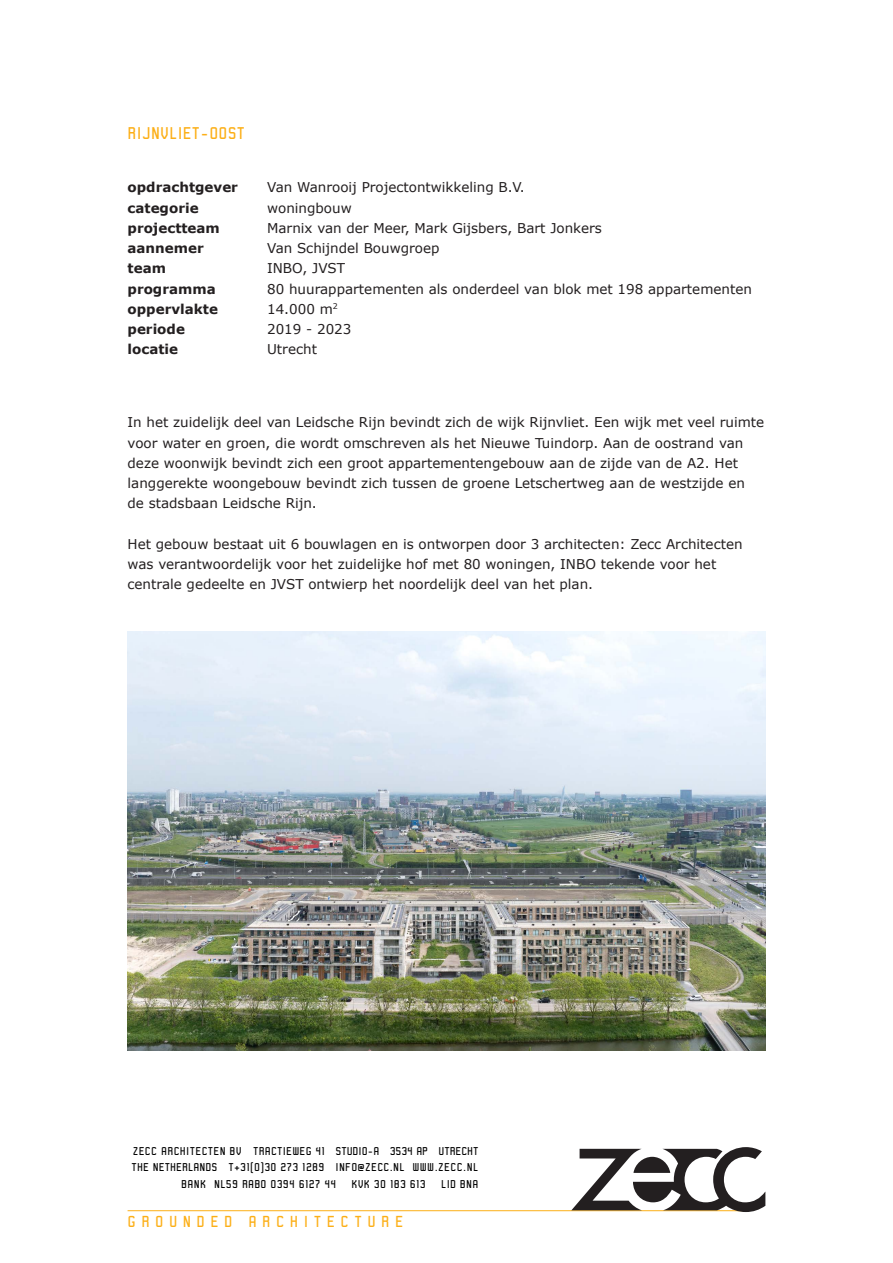
<style>
.page{position:relative;width:893px;height:1263px;background:#fff}
.page>*{position:absolute;margin:0;border:0;box-sizing:border-box;transform-origin:0 0}
.logo_tekst_groot__robust{font:18px "Robust ICG";letter-spacing:.015em;color:#fcaf17}
.t1{font:16.95px "Robust ICG";color:#fcaf17}
.Basis_tekst__verdana{font:13.5px/20.2px "Verdana";color:#231f20}
.Basis_tekst_bold__verdana{font:700 13.5px "Verdana";color:#231f20}
.t2{font:12px "Robust ICG";letter-spacing:.02em;color:#000}
</style>
<div class="page">
<hr style="left:128px;top:1210px;width:618px;height:1px;background:#fcaf17">
<svg style="left:571px;top:1147px;width:194px;height:65px"></svg>
<img style="left:128px;top:631px;width:637px;height:419px">
<p class="logo_tekst_groot__robust" style="left:128px;top:124px;width:119px">RIJNVLIET-OOST</p>
<p class="Basis_tekst_bold__verdana" style="left:128px;top:178px;width:112px">opdrachtgever</p>
<p class="Basis_tekst_bold__verdana" style="left:128px;top:198px;width:73px">categorie</p>
<p class="Basis_tekst_bold__verdana" style="left:128px;top:218px;width:94px">projectteam</p>
<p class="Basis_tekst_bold__verdana" style="left:128px;top:239px;width:78px">aannemer</p>
<p class="Basis_tekst_bold__verdana" style="left:128px;top:259px;width:40px">team</p>
<p class="Basis_tekst_bold__verdana" style="left:128px;top:279px;width:90px">programma</p>
<p class="Basis_tekst_bold__verdana" style="left:128px;top:299px;width:92px">oppervlakte</p>
<p class="Basis_tekst_bold__verdana" style="left:128px;top:320px;width:59px">periode</p>
<p class="Basis_tekst_bold__verdana" style="left:128px;top:340px;width:52px">locatie</p>
<p class="Basis_tekst__verdana" style="left:267px;top:177px;width:259px">Van Wanrooij Projectontwikkeling B.V.</p>
<p class="Basis_tekst__verdana" style="left:267px;top:197px;width:86px">woningbouw</p>
<p class="Basis_tekst__verdana" style="left:267px;top:218px;width:336px">Marnix van der Meer, Mark Gijsbers, Bart Jonkers</p>
<p class="Basis_tekst__verdana" style="left:267px;top:238px;width:174px">Van Schijndel Bouwgroep</p>
<p class="Basis_tekst__verdana" style="left:267px;top:258px;width:80px">INBO, JVST</p>
<p class="Basis_tekst__verdana" style="left:267px;top:278px;width:486px">80 huurappartementen als onderdeel van blok met 198 appartementen</p>
<p class="Basis_tekst__verdana" style="left:267px;top:299px;width:72px">14.000 m<sup>2</sup></p>
<p class="Basis_tekst__verdana" style="left:267px;top:319px;width:86px">2019 - 2023</p>
<p class="Basis_tekst__verdana" style="left:267px;top:339px;width:51px">Utrecht</p>
<p class="Basis_tekst__verdana" style="left:128px;top:412px;width:638px">In het zuidelijk deel van Leidsche Rijn bevindt zich de wijk Rijnvliet. Een wijk met veel ruimte voor water en groen, die wordt omschreven als het Nieuwe Tuindorp. Aan de oostrand van deze woonwijk bevindt zich een groot appartementengebouw aan de zijde van de A2. Het langgerekte woongebouw bevindt zich tussen de groene Letschertweg aan de westzijde en de stadsbaan Leidsche Rijn.</p>
<p class="Basis_tekst__verdana" style="left:128px;top:534px;width:617px">Het gebouw bestaat uit 6 bouwlagen en is ontworpen door 3 architecten: Zecc Architecten was verantwoordelijk voor het zuidelijke hof met 80 woningen, INBO tekende voor het centrale gedeelte en JVST ontwierp het noordelijk deel van het plan.</p>
<p class="t2" style="left:133px;top:1145px;width:347px">ZECC ARCHITECTEN BV TRACTIEWEG 41 STUDIO-A 3534 AP UTRECHT</p>
<p class="t2" style="left:132px;top:1161px;width:348px">THE NETHERLANDS T+31(0)30 273 1289 INFO@ZECC.NL WWW.ZECC.NL</p>
<p class="t2" style="left:181px;top:1177px;width:156px">BANK NL59 RABO 0394 6127 44</p>
<p class="t2" style="left:351px;top:1177px;width:76px">KVK 30 183 613</p>
<p class="t2" style="left:441px;top:1177px;width:39px">LID BNA</p>
<p class="t1" style="left:128px;top:1212px;width:277px">G R O U N D E D A R C H I T E C T U R E</p>
</div>
